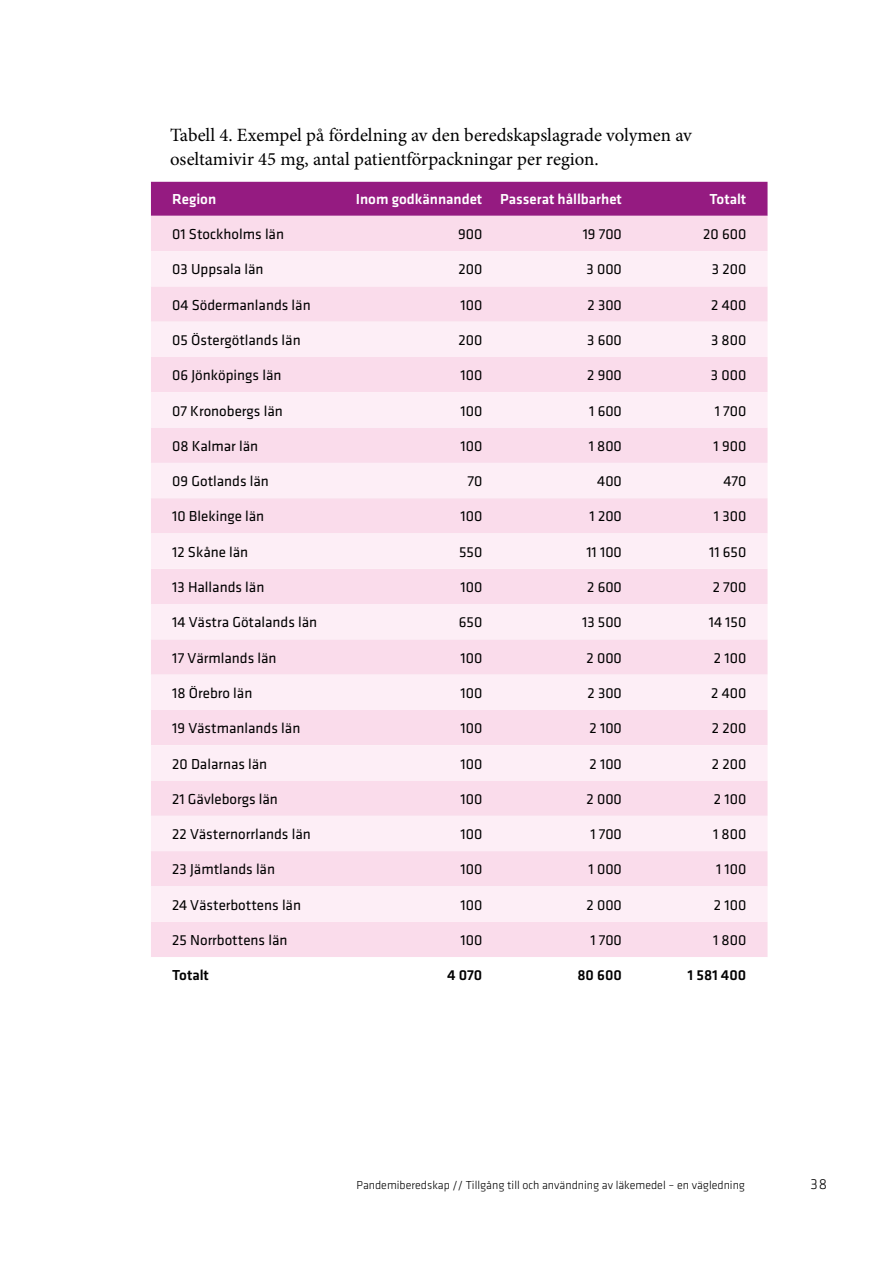
<style>
.page{position:relative;width:893px;height:1263px;background:#fff}
.page>*{position:absolute;margin:0;border:0;box-sizing:border-box;transform-origin:0 0}
.Brödtext{font:18.75px/24px "Minion Pro";color:#000}
.Tabell_3_Fördelning{font:15px "Klavika";color:#000}
.Tabell_3_Fördelning-2{font:500 15px "Klavika";color:#fff}
.Tabell_3_Fördelning-3{font:500 15px "Klavika";color:#000}
.t1{font:300 15px "Klavika";color:#000}
.t2{font:300 12px "Klavika";color:#000}
</style>
<div class="page">
<div style="left:151px;top:182px;width:616px;height:34px;background:#951b81"></div>
<div style="left:151px;top:216px;width:616px;height:741px;background:#fadceb"></div>
<svg style="left:151px;top:251px;width:616px;height:671px;background:#fbe5f0"></svg>
<p class="Brödtext" style="left:170px;top:123px;width:523px">Tabell 4. Exempel på fördelning av den beredskapslagrade volymen av oseltamivir 45 mg, antal patientförpackningar per region.</p>
<p class="Tabell_3_Fördelning-2" style="left:172px;top:189px;width:46px">Region</p>
<p class="Tabell_3_Fördelning-2" style="left:356px;top:189px;width:128px">Inom godkännandet</p>
<p class="Tabell_3_Fördelning-2" style="left:500px;top:189px;width:123px">Passerat hållbarhet</p>
<p class="Tabell_3_Fördelning-2" style="left:709px;top:189px;width:38px">Totalt</p>
<p class="Tabell_3_Fördelning" style="left:172px;top:224px;width:113px">01 Stockholms län</p>
<p class="Tabell_3_Fördelning" style="left:458px;top:224px;width:26px">900</p>
<p class="Tabell_3_Fördelning" style="left:583px;top:224px;width:41px">19 700</p>
<p class="Tabell_3_Fördelning" style="left:703px;top:224px;width:45px">20 600</p>
<p class="Tabell_3_Fördelning" style="left:172px;top:260px;width:93px">03 Uppsala län</p>
<p class="Tabell_3_Fördelning" style="left:458px;top:260px;width:25px">200</p>
<p class="Tabell_3_Fördelning" style="left:587px;top:260px;width:37px">3 000</p>
<p class="Tabell_3_Fördelning" style="left:712px;top:260px;width:36px">3 200</p>
<p class="Tabell_3_Fördelning" style="left:172px;top:295px;width:140px">04 Södermanlands län</p>
<p class="Tabell_3_Fördelning" style="left:460px;top:295px;width:23px">100</p>
<p class="Tabell_3_Fördelning" style="left:587px;top:295px;width:36px">2 300</p>
<p class="Tabell_3_Fördelning" style="left:711px;top:295px;width:37px">2 400</p>
<p class="Tabell_3_Fördelning" style="left:172px;top:330px;width:130px">05 Östergötlands län</p>
<p class="Tabell_3_Fördelning" style="left:458px;top:330px;width:25px">200</p>
<p class="Tabell_3_Fördelning" style="left:587px;top:330px;width:36px">3 600</p>
<p class="Tabell_3_Fördelning" style="left:711px;top:330px;width:37px">3 800</p>
<p class="Tabell_3_Fördelning" style="left:172px;top:365px;width:111px">06 Jönköpings län</p>
<p class="Tabell_3_Fördelning" style="left:460px;top:365px;width:23px">100</p>
<p class="Tabell_3_Fördelning" style="left:587px;top:365px;width:36px">2 900</p>
<p class="Tabell_3_Fördelning" style="left:711px;top:365px;width:37px">3 000</p>
<p class="Tabell_3_Fördelning" style="left:172px;top:401px;width:112px">07 Kronobergs län</p>
<p class="Tabell_3_Fördelning" style="left:460px;top:401px;width:23px">100</p>
<p class="Tabell_3_Fördelning" style="left:589px;top:401px;width:34px">1 600</p>
<p class="Tabell_3_Fördelning" style="left:715px;top:401px;width:33px">1 700</p>
<p class="Tabell_3_Fördelning" style="left:172px;top:436px;width:87px">08 Kalmar län</p>
<p class="Tabell_3_Fördelning" style="left:460px;top:436px;width:23px">100</p>
<p class="Tabell_3_Fördelning" style="left:589px;top:436px;width:35px">1 800</p>
<p class="Tabell_3_Fördelning" style="left:714px;top:436px;width:34px">1 900</p>
<p class="Tabell_3_Fördelning" style="left:172px;top:471px;width:98px">09 Gotlands län</p>
<p class="Tabell_3_Fördelning" style="left:467px;top:471px;width:16px">70</p>
<p class="Tabell_3_Fördelning" style="left:597px;top:471px;width:26px">400</p>
<p class="Tabell_3_Fördelning" style="left:723px;top:471px;width:24px">470</p>
<p class="Tabell_3_Fördelning" style="left:172px;top:507px;width:93px">10 Blekinge län</p>
<p class="Tabell_3_Fördelning" style="left:460px;top:507px;width:23px">100</p>
<p class="Tabell_3_Fördelning" style="left:590px;top:507px;width:34px">1 200</p>
<p class="Tabell_3_Fördelning" style="left:714px;top:507px;width:34px">1 300</p>
<p class="Tabell_3_Fördelning" style="left:172px;top:542px;width:78px">12 Skåne län</p>
<p class="Tabell_3_Fördelning" style="left:459px;top:542px;width:25px">550</p>
<p class="Tabell_3_Fördelning" style="left:586px;top:542px;width:37px">11 100</p>
<p class="Tabell_3_Fördelning" style="left:709px;top:542px;width:39px">11 650</p>
<p class="Tabell_3_Fördelning" style="left:172px;top:577px;width:94px">13 Hallands län</p>
<p class="Tabell_3_Fördelning" style="left:460px;top:577px;width:23px">100</p>
<p class="Tabell_3_Fördelning" style="left:587px;top:577px;width:36px">2 600</p>
<p class="Tabell_3_Fördelning" style="left:713px;top:577px;width:35px">2 700</p>
<p class="Tabell_3_Fördelning" style="left:172px;top:612px;width:147px">14 Västra Götalands län</p>
<p class="Tabell_3_Fördelning" style="left:459px;top:612px;width:25px">650</p>
<p class="Tabell_3_Fördelning" style="left:582px;top:612px;width:41px">13 500</p>
<p class="Tabell_3_Fördelning" style="left:709px;top:612px;width:39px">14 150</p>
<p class="Tabell_3_Fördelning" style="left:172px;top:648px;width:106px">17 Värmlands län</p>
<p class="Tabell_3_Fördelning" style="left:460px;top:648px;width:23px">100</p>
<p class="Tabell_3_Fördelning" style="left:587px;top:648px;width:37px">2 000</p>
<p class="Tabell_3_Fördelning" style="left:714px;top:648px;width:34px">2 100</p>
<p class="Tabell_3_Fördelning" style="left:172px;top:683px;width:82px">18 Örebro län</p>
<p class="Tabell_3_Fördelning" style="left:460px;top:683px;width:23px">100</p>
<p class="Tabell_3_Fördelning" style="left:587px;top:683px;width:36px">2 300</p>
<p class="Tabell_3_Fördelning" style="left:711px;top:683px;width:37px">2 400</p>
<p class="Tabell_3_Fördelning" style="left:172px;top:718px;width:130px">19 Västmanlands län</p>
<p class="Tabell_3_Fördelning" style="left:460px;top:718px;width:23px">100</p>
<p class="Tabell_3_Fördelning" style="left:590px;top:718px;width:34px">2 100</p>
<p class="Tabell_3_Fördelning" style="left:712px;top:718px;width:36px">2 200</p>
<p class="Tabell_3_Fördelning" style="left:172px;top:754px;width:97px">20 Dalarnas län</p>
<p class="Tabell_3_Fördelning" style="left:460px;top:754px;width:23px">100</p>
<p class="Tabell_3_Fördelning" style="left:590px;top:754px;width:34px">2 100</p>
<p class="Tabell_3_Fördelning" style="left:712px;top:754px;width:36px">2 200</p>
<p class="Tabell_3_Fördelning" style="left:172px;top:789px;width:107px">21 Gävleborgs län</p>
<p class="Tabell_3_Fördelning" style="left:460px;top:789px;width:23px">100</p>
<p class="Tabell_3_Fördelning" style="left:587px;top:789px;width:37px">2 000</p>
<p class="Tabell_3_Fördelning" style="left:714px;top:789px;width:34px">2 100</p>
<p class="Tabell_3_Fördelning" style="left:172px;top:824px;width:140px">22 Västernorrlands län</p>
<p class="Tabell_3_Fördelning" style="left:460px;top:824px;width:23px">100</p>
<p class="Tabell_3_Fördelning" style="left:590px;top:824px;width:33px">1 700</p>
<p class="Tabell_3_Fördelning" style="left:713px;top:824px;width:35px">1 800</p>
<p class="Tabell_3_Fördelning" style="left:172px;top:860px;width:104px">23 Jämtlands län</p>
<p class="Tabell_3_Fördelning" style="left:460px;top:860px;width:23px">100</p>
<p class="Tabell_3_Fördelning" style="left:589px;top:860px;width:35px">1 000</p>
<p class="Tabell_3_Fördelning" style="left:716px;top:860px;width:32px">1 100</p>
<p class="Tabell_3_Fördelning" style="left:172px;top:895px;width:130px">24 Västerbottens län</p>
<p class="Tabell_3_Fördelning" style="left:460px;top:895px;width:23px">100</p>
<p class="Tabell_3_Fördelning" style="left:587px;top:895px;width:37px">2 000</p>
<p class="Tabell_3_Fördelning" style="left:714px;top:895px;width:34px">2 100</p>
<p class="Tabell_3_Fördelning" style="left:172px;top:930px;width:117px">25 Norrbottens län</p>
<p class="Tabell_3_Fördelning" style="left:460px;top:930px;width:23px">100</p>
<p class="Tabell_3_Fördelning" style="left:590px;top:930px;width:33px">1 700</p>
<p class="Tabell_3_Fördelning" style="left:713px;top:930px;width:35px">1 800</p>
<p class="Tabell_3_Fördelning-3" style="left:172px;top:965px;width:38px">Totalt</p>
<p class="Tabell_3_Fördelning-3" style="left:447px;top:965px;width:37px">4 070</p>
<p class="Tabell_3_Fördelning-3" style="left:577px;top:965px;width:46px">80 600</p>
<p class="Tabell_3_Fördelning-3" style="left:687px;top:965px;width:60px">1 581 400</p>
<p class="t2" style="left:357px;top:1177px;width:390px">Pandemiberedskap // Tillgång till och användning av läkemedel – en vägledning</p>
<p class="t1" style="left:810px;top:1175px;width:18px">38</p>
</div>
